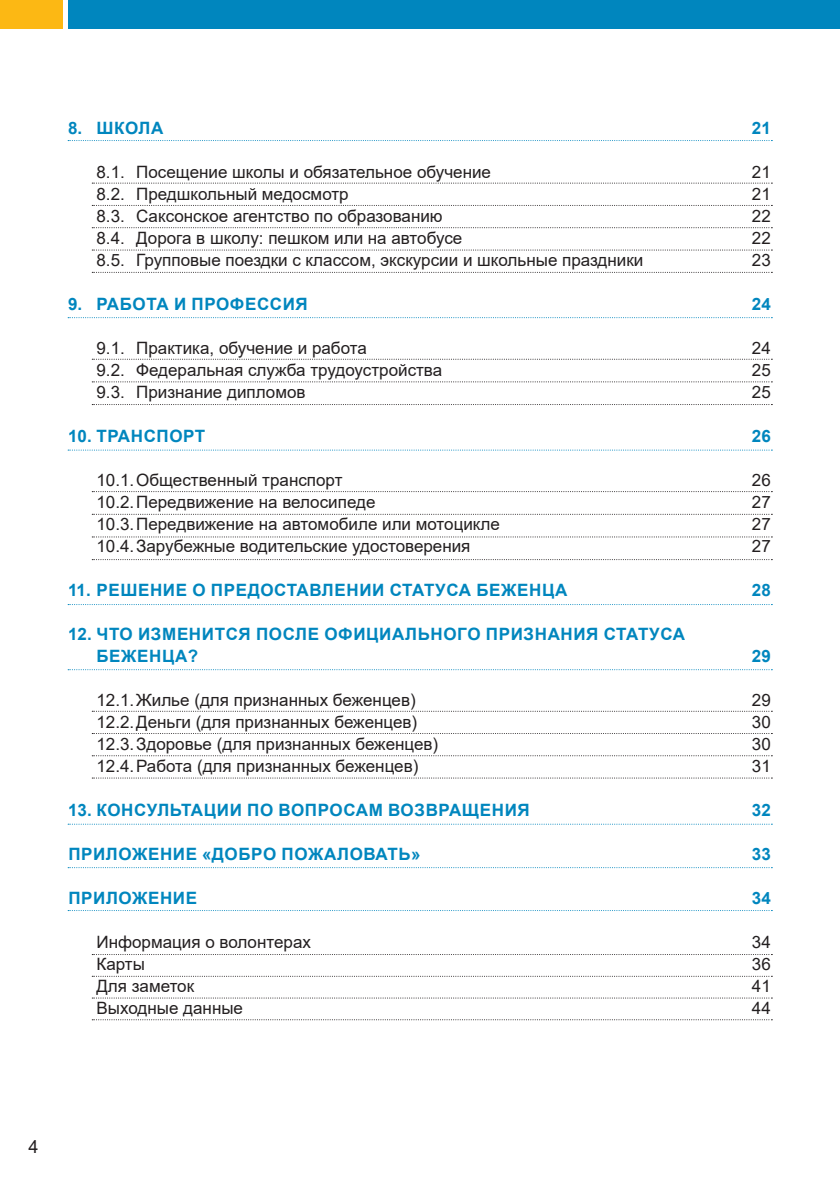
<style>
.page{position:relative;width:840px;height:1191px;background:#fff}
.page>*{position:absolute;margin:0;border:0;box-sizing:border-box;transform-origin:0 0}
.t1{font:18px "Arial";color:#231f20}
.t2{font:17px "Arial";color:#231f20}
.t3{font:700 17px/22px "Arial";letter-spacing:.035em;color:#0086be}
</style>
<div class="page">
<svg style="left:68px;top:140px;width:704px;height:1px"></svg>
<svg style="left:68px;top:317px;width:704px;height:1px"></svg>
<svg style="left:68px;top:449px;width:704px;height:1px"></svg>
<svg style="left:68px;top:604px;width:704px;height:1px"></svg>
<svg style="left:68px;top:669px;width:704px;height:1px"></svg>
<svg style="left:68px;top:867px;width:704px;height:1px"></svg>
<svg style="left:68px;top:910px;width:704px;height:1px"></svg>
<svg style="left:68px;top:823px;width:704px;height:1px"></svg>
<svg style="left:92px;top:227px;width:680px;height:1px"></svg>
<svg style="left:92px;top:404px;width:680px;height:1px"></svg>
<svg style="left:92px;top:536px;width:680px;height:1px"></svg>
<svg style="left:92px;top:755px;width:680px;height:1px"></svg>
<svg style="left:92px;top:954px;width:680px;height:1px"></svg>
<svg style="left:92px;top:997px;width:680px;height:1px"></svg>
<svg style="left:92px;top:1019px;width:680px;height:1px"></svg>
<svg style="left:92px;top:183px;width:680px;height:1px"></svg>
<svg style="left:92px;top:359px;width:680px;height:1px"></svg>
<svg style="left:92px;top:491px;width:680px;height:1px"></svg>
<svg style="left:92px;top:711px;width:680px;height:1px"></svg>
<svg style="left:92px;top:272px;width:680px;height:1px"></svg>
<svg style="left:92px;top:205px;width:680px;height:1px"></svg>
<svg style="left:92px;top:381px;width:680px;height:1px"></svg>
<svg style="left:92px;top:514px;width:680px;height:1px"></svg>
<svg style="left:92px;top:733px;width:680px;height:1px"></svg>
<svg style="left:92px;top:975px;width:680px;height:1px"></svg>
<svg style="left:92px;top:249px;width:680px;height:1px"></svg>
<svg style="left:92px;top:559px;width:680px;height:1px"></svg>
<svg style="left:92px;top:777px;width:680px;height:1px"></svg>
<div style="left:68px;top:0;width:771px;height:28px;background:#0086be"></div>
<div style="left:0;top:0;width:62px;height:28px;background:#fcb814"></div>
<p class="t3" style="left:68px;top:117px;width:97px">8. ШКОЛА</p>
<p class="t3" style="left:751px;top:117px;width:20px">21</p>
<p class="t2" style="left:96px;top:160px;width:396px">8.1. Посещение школы и обязательное обучение</p>
<p class="t2" style="left:751px;top:160px;width:20px">21</p>
<p class="t2" style="left:96px;top:182px;width:253px">8.2. Предшкольный медосмотр</p>
<p class="t2" style="left:751px;top:182px;width:20px">21</p>
<p class="t2" style="left:96px;top:204px;width:347px">8.3. Саксонское агентство по образованию</p>
<p class="t2" style="left:751px;top:204px;width:20px">22</p>
<p class="t2" style="left:96px;top:226px;width:367px">8.4. Дорога в школу: пешком или на автобусе</p>
<p class="t2" style="left:751px;top:226px;width:20px">22</p>
<p class="t2" style="left:96px;top:248px;width:548px">8.5. Групповые поездки с классом, экскурсии и школьные праздники</p>
<p class="t2" style="left:751px;top:248px;width:20px">23</p>
<p class="t3" style="left:68px;top:293px;width:241px">9. РАБОТА И ПРОФЕССИЯ</p>
<p class="t3" style="left:751px;top:293px;width:20px">24</p>
<p class="t2" style="left:96px;top:336px;width:272px">9.1. Практика, обучение и работа</p>
<p class="t2" style="left:751px;top:336px;width:20px">24</p>
<p class="t2" style="left:96px;top:358px;width:347px">9.2. Федеральная служба трудоустройства</p>
<p class="t2" style="left:751px;top:358px;width:20px">25</p>
<p class="t2" style="left:96px;top:380px;width:210px">9.3. Признание дипломов</p>
<p class="t2" style="left:751px;top:380px;width:20px">25</p>
<p class="t3" style="left:68px;top:425px;width:139px">10. ТРАНСПОРТ</p>
<p class="t3" style="left:751px;top:425px;width:20px">26</p>
<p class="t2" style="left:96px;top:468px;width:247px">10.1.Общественный транспорт</p>
<p class="t2" style="left:751px;top:468px;width:20px">26</p>
<p class="t2" style="left:96px;top:490px;width:280px">10.2.Передвижение на велосипеде</p>
<p class="t2" style="left:751px;top:490px;width:20px">27</p>
<p class="t2" style="left:96px;top:512px;width:405px">10.3.Передвижение на автомобиле или мотоцикле</p>
<p class="t2" style="left:751px;top:512px;width:20px">27</p>
<p class="t2" style="left:96px;top:534px;width:375px">10.4.Зарубежные водительские удостоверения</p>
<p class="t2" style="left:751px;top:534px;width:20px">27</p>
<p class="t3" style="left:68px;top:579px;width:500px">11. РЕШЕНИЕ О ПРЕДОСТАВЛЕНИИ СТАТУСА БЕЖЕНЦА</p>
<p class="t3" style="left:751px;top:579px;width:20px">28</p>
<p class="t3" style="left:96px;top:623px;width:590px;text-indent:-28px">12. ЧТО ИЗМЕНИТСЯ ПОСЛЕ ОФИЦИАЛЬНОГО ПРИЗНАНИЯ СТАТУСА<br>БЕЖЕНЦА?</p>
<p class="t3" style="left:751px;top:645px;width:20px">29</p>
<p class="t2" style="left:96px;top:688px;width:320px">12.1.Жилье (для признанных беженцев)</p>
<p class="t2" style="left:751px;top:688px;width:20px">29</p>
<p class="t2" style="left:96px;top:710px;width:322px">12.2.Деньги (для признанных беженцев)</p>
<p class="t2" style="left:751px;top:710px;width:20px">30</p>
<p class="t2" style="left:96px;top:732px;width:343px">12.3.Здоровье (для признанных беженцев)</p>
<p class="t2" style="left:751px;top:732px;width:20px">30</p>
<p class="t2" style="left:96px;top:754px;width:323px">12.4.Работа (для признанных беженцев)</p>
<p class="t2" style="left:751px;top:754px;width:20px">31</p>
<p class="t3" style="left:68px;top:799px;width:463px">13. КОНСУЛЬТАЦИИ ПО ВОПРОСАМ ВОЗВРАЩЕНИЯ</p>
<p class="t3" style="left:751px;top:799px;width:20px">32</p>
<p class="t3" style="left:68px;top:843px;width:353px">ПРИЛОЖЕНИЕ «ДОБРО ПОЖАЛОВАТЬ»</p>
<p class="t3" style="left:751px;top:843px;width:20px">33</p>
<p class="t3" style="left:68px;top:887px;width:130px">ПРИЛОЖЕНИЕ</p>
<p class="t3" style="left:751px;top:887px;width:20px">34</p>
<p class="t2" style="left:96px;top:930px;width:216px">Информация о волонтерах</p>
<p class="t2" style="left:751px;top:930px;width:20px">34</p>
<p class="t2" style="left:96px;top:952px;width:50px">Карты</p>
<p class="t2" style="left:751px;top:952px;width:20px">36</p>
<p class="t2" style="left:96px;top:974px;width:99px">Для заметок</p>
<p class="t2" style="left:751px;top:974px;width:20px">41</p>
<p class="t2" style="left:96px;top:996px;width:148px">Выходные данные</p>
<p class="t2" style="left:751px;top:996px;width:20px">44</p>
<p class="t1" style="left:28px;top:1134px;width:12px">4</p>
</div>
